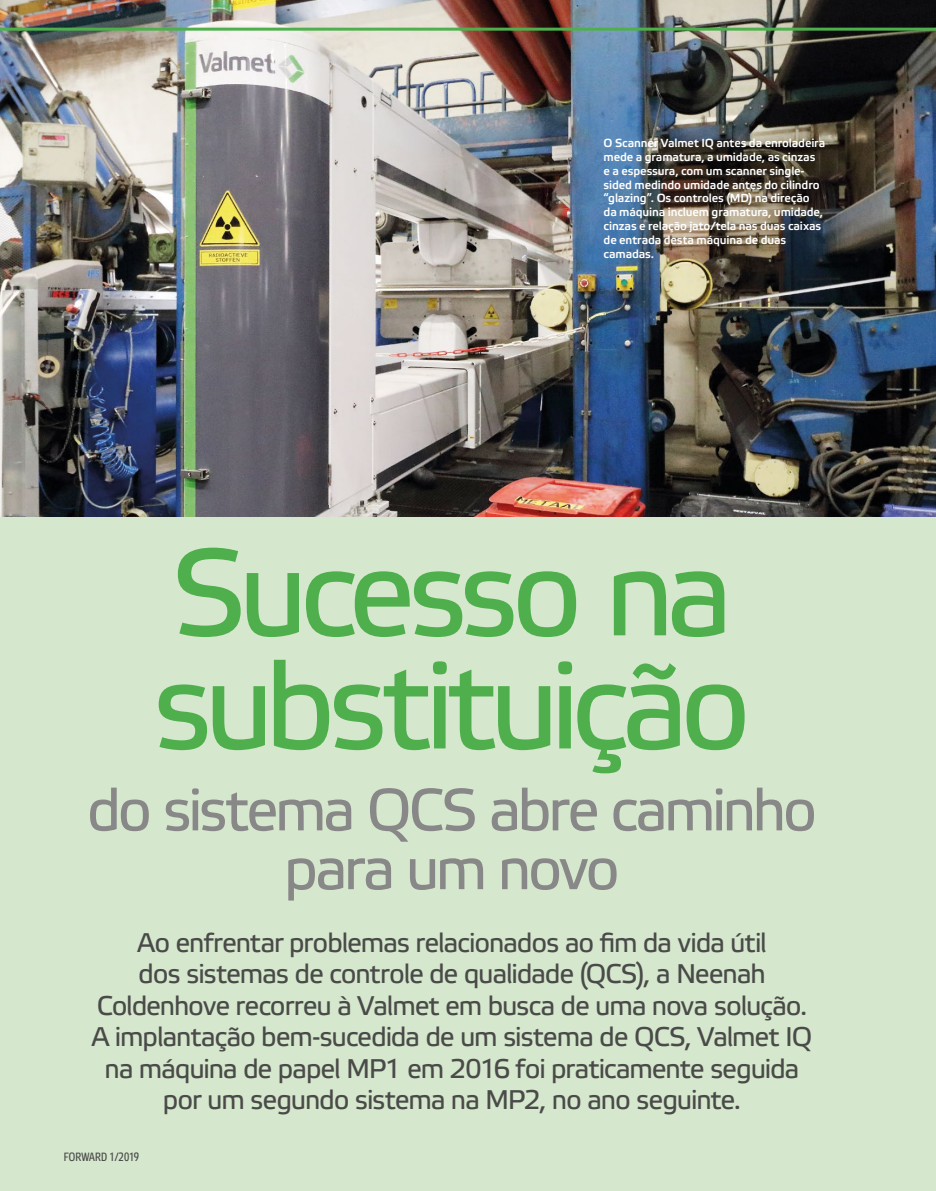
<style>
.page{position:relative;width:936px;height:1191px;background:#fff}
.page>*{position:absolute;margin:0;border:0;box-sizing:border-box;transform-origin:0 0}
.t1{font:122.7px/113.1px "Etelka Text";letter-spacing:-.07em;color:#4faf4d}
.t2{font:59.25px/58.8px "Etelka Text";letter-spacing:-.06em;color:#898888;text-align:center}
.t3{font:27px/31.5px "Etelka Text";letter-spacing:-.045em;color:#4a4a49;text-align:center}
.t4{font:12px "Etelka Narrow Text";letter-spacing:.01em;color:#4a4a49}
.t5{font:500 11.7px/14px "Etelka";letter-spacing:-.01em;color:#fff}
</style>
<div class="page">
<div style="left:0;top:0;width:935px;height:1191px;background:#d5e8cd"></div>
<img style="left:0;top:0;width:935px;height:517px">
<hr style="left:0;top:28px;width:935px;height:3px;background:#4faf4d">
<p class="t5" style="left:603px;top:136px;width:223px">O Scanner Valmet IQ antes da enroladeira mede a gramatura, a umidade, as cinzas<br>e a espessura, com um scanner single&shy;sided medindo umidade antes do cilindro “glazing”. Os controles (MD) na direção da máquina incluem gramatura, umidade, cinzas e relação jato/tela nas duas caixas de entrada desta máquina de duas camadas.</p>
<h1 class="t1" style="left:152px;top:539px;width:601px">Sucesso na substituição</h1>
<h2 class="t2" style="left:87px;top:781px;width:732px">do sistema QCS abre caminho para um novo</h2>
<p class="t3" style="left:91px;top:927px;width:722px">Ao enfrentar problemas relacionados ao fim da vida útil<br>dos sistemas de controle de qualidade (QCS), a Neenah Coldenhove recorreu à Valmet em busca de uma nova solução.<br>A implantação bem-sucedida de um sistema de QCS, Valmet IQ na máquina de papel MP1 em 2016 foi praticamente seguida por um segundo sistema na MP2, no ano seguinte.</p>
<p class="t4" style="left:64px;top:1150px;width:77px">FORWARD 1/2019</p>
</div>
